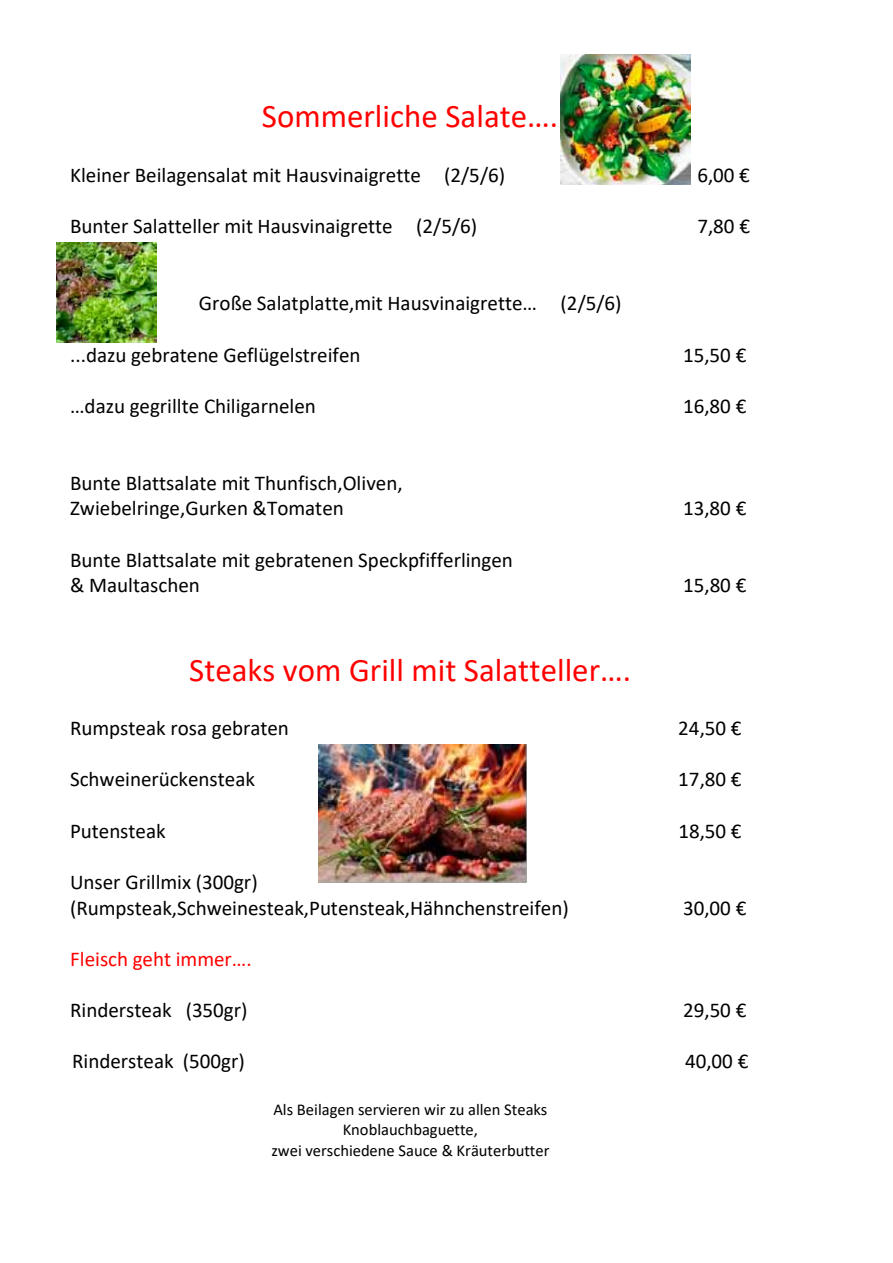
<style>
.page{position:relative;width:893px;height:1263px;background:#fff}
.page>*{position:absolute;margin:0;border:0;box-sizing:border-box;transform-origin:0 0}
.t1{font:33px "Calibri";color:#f00}
.t2{font:21px/25.5px "Calibri";color:#000}
.t3{font:21px "Calibri";color:#f00}
.t4{font:16.5px/20.1px "Calibri";color:#000;text-align:center}
</style>
<div class="page">
<img style="left:319px;top:745px;width:208px;height:138px">
<img style="left:560px;top:54px;width:130px;height:130px">
<img style="left:57px;top:243px;width:99px;height:99px">
<h1 class="t1" style="left:262px;top:93px;width:298px">Sommerliche Salate….</h1>
<p class="t2" style="left:70px;top:162px;width:437px">Kleiner Beilagensalat mit Hausvinaigrette (2/5/6)</p>
<p class="t2" style="left:697px;top:162px;width:54px">6,00 €</p>
<p class="t2" style="left:70px;top:213px;width:408px">Bunter Salatteller mit Hausvinaigrette (2/5/6)</p>
<p class="t2" style="left:697px;top:213px;width:54px">7,80 €</p>
<p class="t2" style="left:199px;top:290px;width:424px">Große Salatplatte,mit Hausvinaigrette… (2/5/6)</p>
<p class="t2" style="left:70px;top:341px;width:292px">...dazu gebratene Geflügelstreifen</p>
<p class="t2" style="left:683px;top:341px;width:65px">15,50 €</p>
<p class="t2" style="left:70px;top:392px;width:247px">…dazu gegrillte Chiligarnelen</p>
<p class="t2" style="left:683px;top:392px;width:65px">16,80 €</p>
<p class="t2" style="left:70px;top:469px;width:334px">Bunte Blattsalate mit Thunfisch,Oliven,<br>Zwiebelringe,Gurken &amp;Tomaten</p>
<p class="t2" style="left:70px;top:546px;width:444px">Bunte Blattsalate mit gebratenen Speckpfifferlingen &amp; Maultaschen</p>
<p class="t2" style="left:683px;top:495px;width:65px">13,80 €</p>
<p class="t2" style="left:683px;top:572px;width:65px">15,80 €</p>
<h1 class="t1" style="left:189px;top:647px;width:443px">Steaks vom Grill mit Salatteller….</h1>
<p class="t2" style="left:70px;top:715px;width:220px">Rumpsteak rosa gebraten</p>
<p class="t2" style="left:678px;top:715px;width:65px">24,50 €</p>
<p class="t2" style="left:70px;top:766px;width:186px">Schweinerückensteak</p>
<p class="t2" style="left:678px;top:766px;width:65px">17,80 €</p>
<p class="t2" style="left:70px;top:817px;width:97px">Putensteak</p>
<p class="t2" style="left:678px;top:817px;width:65px">18,50 €</p>
<p class="t2" style="left:70px;top:868px;width:500px">Unser Grillmix (300gr) (Rumpsteak,Schweinesteak,Putensteak,Hähnchenstreifen)</p>
<p class="t2" style="left:683px;top:894px;width:65px">30,00 €</p>
<p class="t3" style="left:70px;top:944px;width:183px">Fleisch geht immer….</p>
<p class="t2" style="left:70px;top:997px;width:179px">Rindersteak (350gr)</p>
<p class="t2" style="left:683px;top:997px;width:65px">29,50 €</p>
<p class="t2" style="left:72px;top:1048px;width:174px">Rindersteak (500gr)</p>
<p class="t2" style="left:685px;top:1048px;width:65px">40,00 €</p>
<p class="t4" style="left:271px;top:1099px;width:280px">Als Beilagen servieren wir zu allen Steaks<br>Knoblauchbaguette,<br>zwei verschiedene Sauce &amp; Kräuterbutter</p>
</div>
